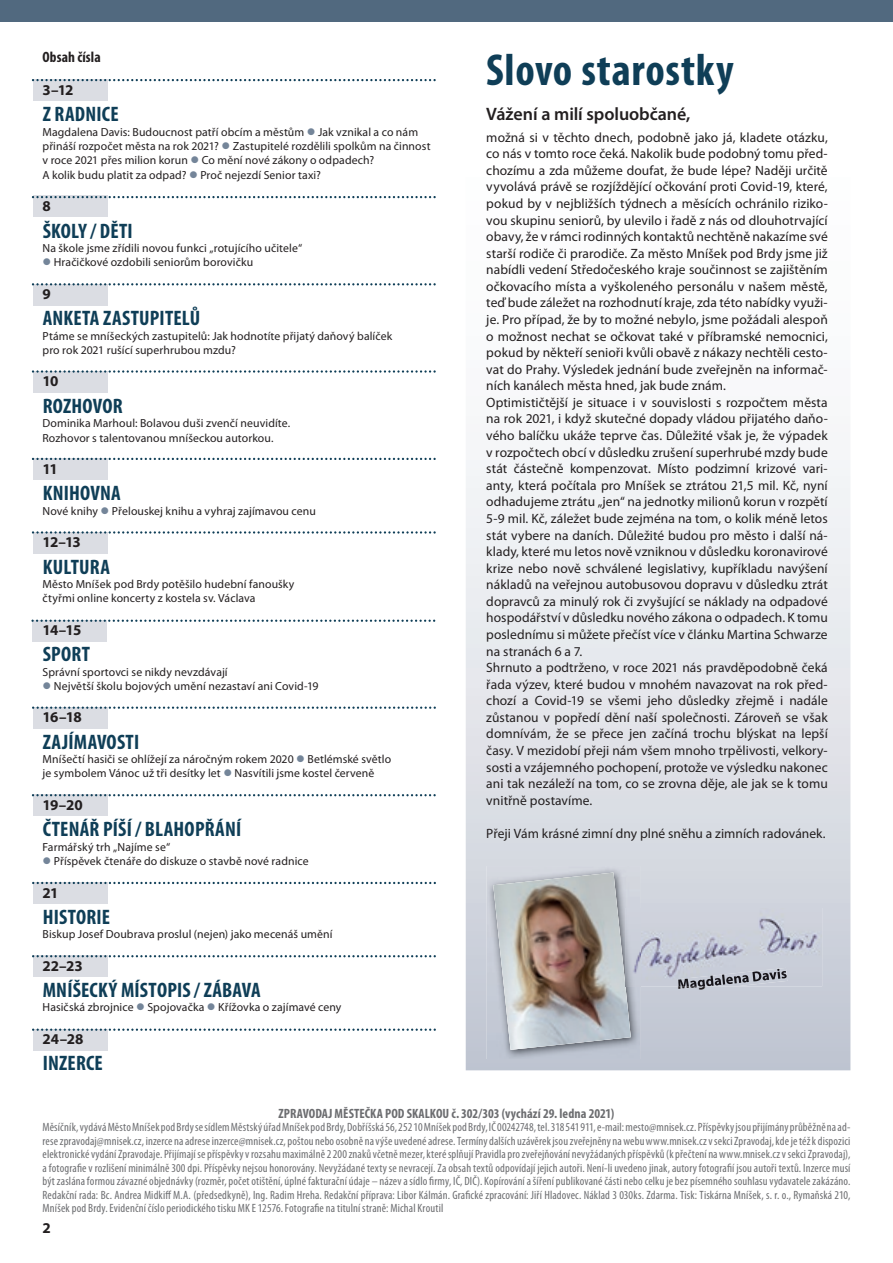
<style>
.page{position:relative;width:893px;height:1263px;background:#fff}
.page>*{position:absolute;margin:0;border:0;box-sizing:border-box;transform-origin:0 0}
.t1{font:700 condensed 45px "Myriad Pro";letter-spacing:.015em;color:#0f3e57}
.t2{font:700 condensed 21px "Myriad Pro";letter-spacing:.01em;color:#0f3e57}
.t3{font:600 18px "Myriad Pro";letter-spacing:-.005em;color:#231f20}
.t4{font:700 15px "Myriad Pro";letter-spacing:-.04em;color:#231f20}
.t5{font:700 condensed 15px "Myriad Pro";letter-spacing:.01em;color:#231f20}
.t6{font:13.5px/16.6px "Myriad Pro";letter-spacing:.005em;color:#231f20}
.t7{font:700 condensed 13.5px "Myriad Pro";letter-spacing:.005em;color:#6c6d70}
.t8{font:condensed 12px/13.5px "Myriad Pro";letter-spacing:.01em;color:#6c6d70;text-align:justify}
.t9{font:11.7px/14.4px "Myriad Pro";letter-spacing:.01em;color:#231f20}
.s1{color:#748599}
</style>
<div class="page">
<svg style="left:466px;top:460px;width:384px;height:610px"></svg>
<div style="left:33px;top:80px;width:75px;height:21px;background:#dbdde3"></div>
<svg style="left:32px;top:79px;width:404px;height:2px"></svg>
<div style="left:33px;top:196px;width:75px;height:21px;background:#dbdde3"></div>
<svg style="left:32px;top:196px;width:404px;height:2px"></svg>
<div style="left:33px;top:284px;width:75px;height:21px;background:#dbdde3"></div>
<svg style="left:32px;top:283px;width:404px;height:2px"></svg>
<div style="left:33px;top:371px;width:75px;height:21px;background:#dbdde3"></div>
<svg style="left:32px;top:370px;width:404px;height:3px"></svg>
<div style="left:33px;top:458px;width:75px;height:22px;background:#dbdde3"></div>
<svg style="left:32px;top:458px;width:404px;height:2px"></svg>
<div style="left:33px;top:532px;width:75px;height:21px;background:#dbdde3"></div>
<svg style="left:32px;top:531px;width:404px;height:3px"></svg>
<div style="left:33px;top:620px;width:74px;height:21px;background:#dbdde3"></div>
<svg style="left:31px;top:620px;width:404px;height:2px"></svg>
<div style="left:33px;top:707px;width:75px;height:21px;background:#dbdde3"></div>
<svg style="left:32px;top:706px;width:404px;height:3px"></svg>
<div style="left:33px;top:795px;width:75px;height:21px;background:#dbdde3"></div>
<svg style="left:32px;top:794px;width:404px;height:2px"></svg>
<div style="left:33px;top:882px;width:75px;height:22px;background:#dbdde3"></div>
<svg style="left:32px;top:882px;width:404px;height:2px"></svg>
<div style="left:33px;top:956px;width:75px;height:21px;background:#dbdde3"></div>
<svg style="left:32px;top:955px;width:404px;height:2px"></svg>
<div style="left:33px;top:1029px;width:75px;height:21px;background:#dbdde3"></div>
<svg style="left:32px;top:1028px;width:404px;height:3px"></svg>
<img style="left:487px;top:866px;width:153px;height:193px">
<img style="left:493px;top:872px;width:138px;height:178px">
<img style="left:626px;top:908px;width:196px;height:78px">
<img style="left:678px;top:968px;width:109px;height:18px">
<div style="left:0;top:0;width:893px;height:21px;background:#51697f"></div>
<p class="t5" style="left:43px;top:48px;width:60px">Obsah čísla</p>
<p class="t4" style="left:43px;top:80px;width:33px">3–12</p>
<h2 class="t2" style="left:43px;top:101px;width:78px">Z RADNICE</h2>
<p class="t9" style="left:43px;top:124px;width:390px">Magdalena Davis: Budoucnost patří obcím a městům <span class="s1">●</span> Jak vznikal a co nám přináší rozpočet města na rok 2021? <span class="s1">●</span> Zastupitelé rozdělili spolkům na činnost v roce 2021 přes milion korun <span class="s1">●</span> Co mění nové zákony o odpadech?<br>A kolik budu platit za odpad? <span class="s1">●</span> Proč nejezdí Senior taxi?</p>
<p class="t4" style="left:43px;top:196px;width:10px">8</p>
<h2 class="t2" style="left:43px;top:218px;width:92px">ŠKOLY / DĚTI</h2>
<p class="t9" style="left:43px;top:241px;width:261px">Na škole jsme zřídili novou funkci „rotujícího učitele“</p>
<p class="t9" style="left:43px;top:255px;width:212px"><span class="s1">●</span> Hračičkové ozdobili seniorům borovičku</p>
<p class="t4" style="left:43px;top:284px;width:10px">9</p>
<h2 class="t2" style="left:43px;top:305px;width:159px">ANKETA ZASTUPITELŮ</h2>
<p class="t9" style="left:43px;top:328px;width:351px">Ptáme se mníšeckých zastupitelů: Jak hodnotíte přijatý daňový balíček pro rok 2021 rušící superhrubou mzdu?</p>
<p class="t4" style="left:43px;top:372px;width:18px">10</p>
<h2 class="t2" style="left:43px;top:393px;width:81px">ROZHOVOR</h2>
<p class="t9" style="left:43px;top:416px;width:249px">Dominika Marhoul: Bolavou duši zvenčí neuvidíte.<br>Rozhovor s talentovanou mníšeckou autorkou.</p>
<p class="t4" style="left:43px;top:459px;width:17px">11</p>
<h2 class="t2" style="left:43px;top:480px;width:80px">KNIHOVNA</h2>
<p class="t9" style="left:43px;top:503px;width:275px">Nové knihy <span class="s1">●</span> Přelouskej knihu a vyhraj zajímavou cenu</p>
<p class="t4" style="left:43px;top:532px;width:40px">12–13</p>
<h2 class="t2" style="left:43px;top:553px;width:69px">KULTURA</h2>
<p class="t9" style="left:43px;top:577px;width:253px">Město Mníšek pod Brdy potěšilo hudební fanoušky čtyřmi online koncerty z kostela sv. Václava</p>
<p class="t4" style="left:43px;top:620px;width:40px">14–15</p>
<h2 class="t2" style="left:43px;top:641px;width:49px">SPORT</h2>
<p class="t9" style="left:43px;top:664px;width:187px">Správní sportovci se nikdy nevzdávají</p>
<p class="t9" style="left:43px;top:678px;width:278px"><span class="s1">●</span> Největší školu bojových umění nezastaví ani Covid-19</p>
<p class="t4" style="left:43px;top:707px;width:41px">16–18</p>
<h2 class="t2" style="left:43px;top:729px;width:98px">ZAJÍMAVOSTI</h2>
<p class="t9" style="left:43px;top:752px;width:350px">Mníšečtí hasiči se ohlížejí za náročným rokem 2020 <span class="s1">●</span> Betlémské světlo je symbolem Vánoc už tři desítky let <span class="s1">●</span> Nasvítili jsme kostel červeně</p>
<p class="t4" style="left:43px;top:795px;width:42px">19–20</p>
<h2 class="t2" style="left:43px;top:816px;width:200px">ČTENÁŘ PÍŠÍ / BLAHOPŘÁNÍ</h2>
<p class="t9" style="left:43px;top:839px;width:129px">Farmářský trh „Najíme se“</p>
<p class="t9" style="left:43px;top:854px;width:268px"><span class="s1">●</span> Příspěvek čtenáře do diskuze o stavbě nové radnice</p>
<p class="t4" style="left:43px;top:883px;width:18px">21</p>
<h2 class="t2" style="left:43px;top:904px;width:69px">HISTORIE</h2>
<p class="t9" style="left:43px;top:927px;width:292px">Biskup Josef Doubrava proslul (nejen) jako mecenáš umění</p>
<p class="t4" style="left:43px;top:956px;width:42px">22–23</p>
<h2 class="t2" style="left:43px;top:977px;width:220px">MNÍŠECKÝ MÍSTOPIS / ZÁBAVA</h2>
<p class="t9" style="left:43px;top:1000px;width:300px">Hasičská zbrojnice <span class="s1">●</span> Spojovačka <span class="s1">●</span> Křížovka o zajímavé ceny</p>
<p class="t4" style="left:43px;top:1029px;width:42px">24–28</p>
<h2 class="t2" style="left:43px;top:1050px;width:62px">INZERCE</h2>
<h1 class="t1" style="left:486px;top:42px;width:249px">Slovo starostky</h1>
<h3 class="t3" style="left:486px;top:103px;width:206px">Vážení a milí spoluobčané,</h3>
<p class="t6" style="left:486px;top:129px;width:343px">možná si v těchto dnech, podobně jako já, kladete otázku, co nás v tomto roce čeká. Nakolik bude podobný tomu před&shy;chozímu a zda můžeme doufat, že bude lépe? Naději určitě vyvolává právě se rozjíždějící očkování proti Covid-19, které, pokud by v nejbližších týdnech a měsících ochránilo riziko&shy;vou skupinu seniorů, by ulevilo i řadě z nás od dlouhotrvající obavy, že v rámci rodinných kontaktů nechtěně nakazíme své starší rodiče či prarodiče. Za město Mníšek pod Brdy jsme již nabídli vedení Středočeského kraje součinnost se zajištěním očkovacího místa a vyškoleného personálu v našem městě, teď bude záležet na rozhodnutí kraje, zda této nabídky využi&shy;je. Pro př í pad, ž e by to mož né nebylo, jsme pož á dali alespoň o možnost nechat se očkovat také v př í bramské nemocnici, pokud by někteří senioř i kvů li obavě z ná kazy nechtěli cesto&shy;vat do Prahy. Výsledek jednání bude zveřejněn na informač&shy;ních kanálech města hned, jak bude znám.<br>Optimističtější je situace i v souvislosti s rozpočtem města na rok 2021, i když skutečné dopady vládou přijatého daňo&shy;vého balíčku ukáže teprve čas. Důležité však je, že výpadek v rozpočtech obcí v důsledku zrušení superhrubé mzdy bude stát částečně kompenzovat. Místo podzimní krizové vari&shy;anty, která počítala pro Mníšek se ztrátou 21,5 mil. Kč, nyní odhadujeme ztrátu „jen“ na jednotky milionů korun v rozpětí 5-9 mil. Kč, záležet bude zejména na tom, o kolik méně letos stát vybere na daních. Důležité budou pro město i další ná&shy;klady, které mu letos nově vzniknou v důsledku koronavirové krize nebo nově schválené legislativy, kupříkladu navýšení nákladů na veřejnou autobusovou dopravu v důsledku ztrát dopravců za minulý rok či zvyšující se náklady na odpadové hospodářství v důsledku nového zákona o odpadech. K tomu poslednímu si můžete přečíst více v článku Martina Schwarze na stranách 6 a 7.<br>Shrnuto a podtrženo, v roce 2021 nás pravděpodobně čeká řada výzev, které budou v mnohém navazovat na rok před&shy;chozí a Covid-19 se všemi jeho důsledky zřejmě i nadále zůstanou v popředí dění naší společnosti. Zároveň se však domnívám, že se přece jen začíná trochu blýskat na lepší časy. V mezidobí přeji nám všem mnoho trpělivosti, velkory&shy;sosti a vzájemného pochopení, protože ve výsledku nakonec ani tak nezáleží na tom, co se zrovna děje, ale jak se k tomu vnitřně postavíme.</p>
<p class="t6" style="left:486px;top:825px;width:341px">Přeji Vám krásné zimní dny plné sněhu a zimních radovánek.</p>
<p class="t7" style="left:279px;top:1105px;width:337px">ZPRAVODAJ MĚSTEČKA POD SKALKOU č. 302/303 (vychází 29. ledna 2021)</p>
<p class="t8" style="left:43px;top:1120px;width:809px">Měsíčník, vydává Město Mníšek pod Brdy se sídlem Městský úřad Mníšek pod Brdy, Dobříšská 56, 252 10 Mníšek pod Brdy, IČ 00242748, tel. 318 541 911, e-mail: mesto@mnisek.cz. Příspěvky jsou přijímány průběžně na ad&shy;rese zpravodaj@mnisek.cz, inzerce na adrese inzerce@mnisek.cz, poštou nebo osobně na výše uvedené adrese. Termíny dalších uzávěrek jsou zveřejněny na webu www.mnisek.cz v sekci Zpravodaj, kde je též k dispozici elektronické vydání Zpravodaje. Přijímají se příspěvky v rozsahu maximálně 2 200 znaků včetně mezer, které splňují Pravidla pro zveřejňování nevyžádaných příspěvků (k přečtení na www.mnisek.cz v sekci Zpravodaj), a fotografie v rozlišení minimálně 300 dpi. Příspěvky nejsou honorovány. Nevyžádané texty se nevracejí. Za obsah textů odpovídají jejich autoři. Není-li uvedeno jinak, autory fotografií jsou autoři textů. Inzerce musí být zaslána formou závazné objednávky (rozměr, počet otištění, úplné fakturační údaje – název a sídlo firmy, IČ, DIČ). Kopírování a šíření publikované části nebo celku je bez písemného souhlasu vydavatele zakázáno.<br>Redakční rada: Bc. Andrea Midkiff M.A. (předsedkyně), Ing. Radim Hreha. Redakční příprava: Libor Kálmán. Grafické zpracování: Jiří Hladovec. Náklad 3 030ks. Zdarma. Tisk: Tiskárna Mníšek, s. r. o., Rymaňská 210, Mníšek pod Brdy. Evidenční číslo periodického tisku MK E 12576. Fotografie na titulní straně: Michal Kroutil</p>
<p class="t4" style="left:43px;top:1218px;width:10px">2</p>
</div>
